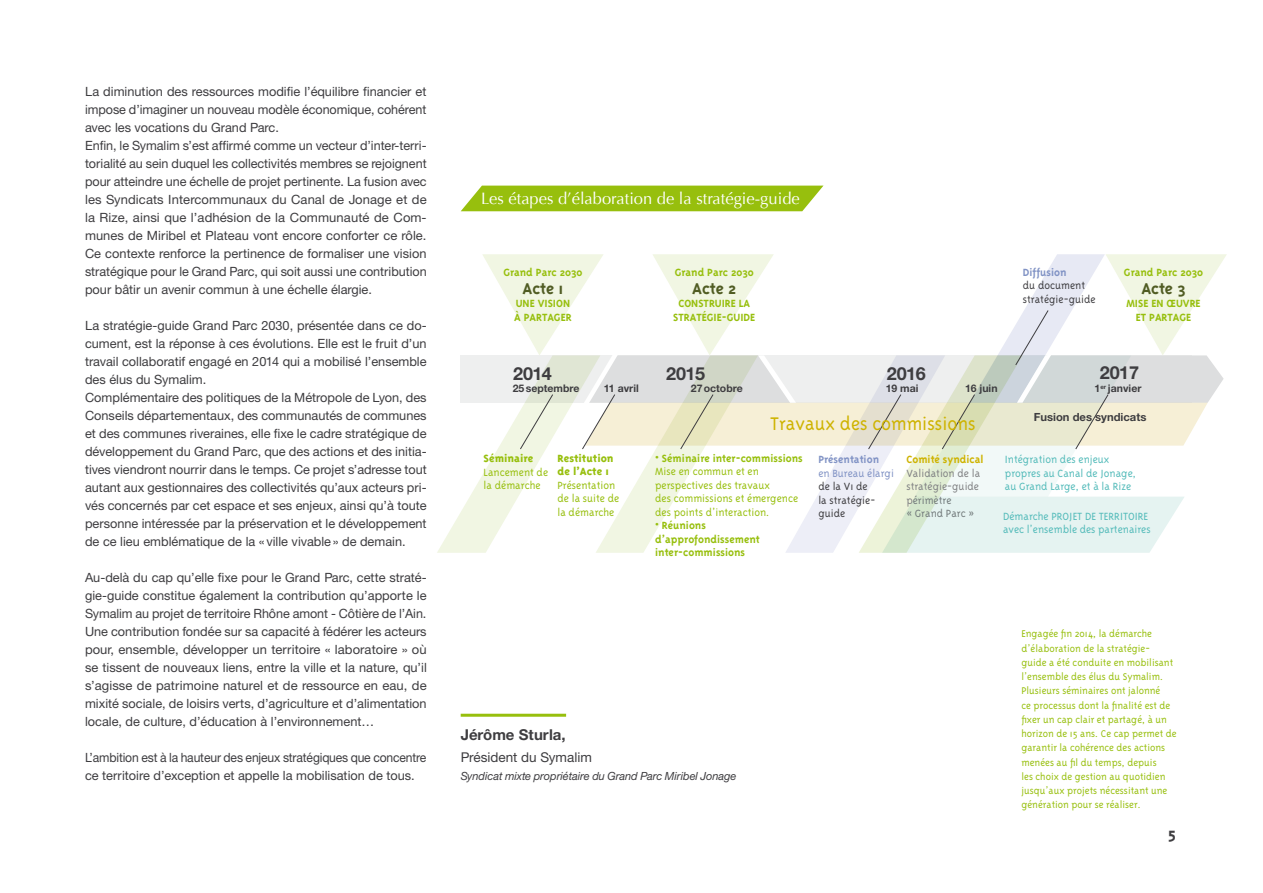
<style>
.page{position:relative;width:1263px;height:893px;background:#fff}
.page>*{position:absolute;margin:0;border:0;box-sizing:border-box;transform-origin:0 0}
.t1{font:300 21px "Triplex";color:#ceb300}
.t2{font:700 18px "Helvetica Neue CE";letter-spacing:-.015em;color:#3e3d40}
.t3{font:700 18px "Triplex";color:#505c23}
.t4{font:700 18px "Triplex";color:#3e3d40}
.t5{font:16.5px "Optima";color:#fff}
.t6{font:700 15px "Helvetica Neue CE";color:#3e3d40}
.t7{font:13.5px "Helvetica Neue CE";color:#3e3d40}
.t8{font:12.75px/18px "Helvetica Neue CE";color:#3e3d40}
.t9{font:12.75px/18px "Helvetica Neue CE";color:#3e3d40;scale:.95 1}
.t10{font:700 12px/13.5px "Triplex";color:#97bf0d}
.t11{font:300 12px/13.5px "Triplex";color:#97bf0d}
.t12{font:300 12px/13.5px "Triplex";color:#54bbba}
.t13{font:300 12px/13.5px "Triplex";color:#3e3d40}
.t14{font:300 12px/13.5px "Triplex";color:#808183}
.t15{font:800 12px/13.5px "Triplex";color:#97bf0d}
.t16{font:700 12px "Triplex";color:#8193c5}
.t17{font:700 12px "Triplex";color:#ceb300}
.t18{font:300 12px "Triplex";color:#8193c5}
.t19{font:300 11.25px/14.2px "Triplex";color:#97bf0d}
.t20{font:italic 11.25px "Helvetica Neue CE";letter-spacing:-.005em;color:#3e3d40}
.t21{font:700 11.25px "Helvetica Neue CE";color:#3e3d40}
.t22{font:700 10.5px "Helvetica Neue CE";color:#3e3d40}
</style>
<div class="page">
<hr style="left:461px;top:714px;width:105px;height:3px;background:#97bf0d">
<div style="left:461px;top:186px;width:362px;height:25px;background:#97bf0d"></div>
<svg style="left:437px;top:254px;width:790px;height:299px"></svg>
<p class="t8" style="left:85px;top:82px;width:343px">La diminution des ressources modifie l’équilibre financier et impose d’imaginer un nouveau modèle économique, cohérent avec les vocations du Grand Parc.<br>Enfin, le Symalim s’est affirmé comme un vecteur d’inter-terri&shy;torialité au sein duquel les collectivités membres se rejoignent pour atteindre une échelle de projet pertinente. La fusion avec les Syndicats Intercommunaux du Canal de Jonage et de la Rize, ainsi que l’adhésion de la Communauté de Com&shy;munes de Miribel et Plateau vont encore conforter ce rôle.<br>Ce contexte renforce la pertinence de formaliser une vision stratégique pour le Grand Parc, qui soit aussi une contribution pour bâtir un avenir commun à une échelle élargie.</p>
<p class="t8" style="left:85px;top:316px;width:343px">La stratégie-guide Grand Parc 2030, présentée dans ce do&shy;cument, est la réponse à ces évolutions. Elle est le fruit d’un travail collaboratif engagé en 2014 qui a mobilisé l’ensemble des élus du Symalim.<br>Complémentaire des politiques de la Métropole de Lyon, des Conseils départementaux, des communautés de communes et des communes riveraines, elle fixe le cadre stratégique de développement du Grand Parc, que des actions et des initia&shy;tives viendront nourrir dans le temps. Ce projet s’adresse tout autant aux gestionnaires des collectivités qu’aux acteurs pri&shy;vés concernés par cet espace et ses enjeux, ainsi qu’à toute personne intéressée par la préservation et le développement de ce lieu emblématique de la «ville vivable» de demain.</p>
<p class="t8" style="left:85px;top:568px;width:343px;text-align:justify">Au-delà du cap qu’elle fixe pour le Grand Parc, cette straté&shy;gie-guide constitue également la contribution qu’apporte le Symalim au projet de territoire Rhône amont - Côtière de l’Ain.<br>Une contribution fondée sur sa capacité à fédérer les acteurs pour, ensemble, développer un territoire « laboratoire » où se tissent de nouveaux liens, entre la ville et la nature, qu’il s’agisse de patrimoine naturel et de ressource en eau, de mixité sociale, de loisirs verts, d’agriculture et d’alimentation locale, de culture, d’éducation à l’environnement…</p>
<p class="t9" style="left:85px;top:748px;width:361px">L’ambition est à la hauteur des enjeux stratégiques que concentre ce territoire d’exception et appelle la mobilisation de tous.</p>
<p class="t5" style="left:481px;top:189px;width:320px">Les étapes d’élaboration de la stratégie-guide</p>
<p class="t10" style="left:503px;top:265px;width:81px">Grand Parc 2030</p>
<h2 class="t3" style="left:522px;top:278px;width:42px">Acte 1</h2>
<p class="t10" style="left:514px;top:297px;width:57px">Une vision à par</p>
<p class="t10" style="left:542px;top:310px;width:29px">tager</p>
<p class="t10" style="left:675px;top:265px;width:81px">Grand Parc 2030</p>
<h2 class="t3" style="left:692px;top:278px;width:46px">Acte 2</h2>
<p class="t10" style="left:673px;top:297px;width:84px;text-align:center">Constru ire la stratégie-gu ide</p>
<h2 class="t2" style="left:513px;top:363px;width:40px">2014</h2>
<h2 class="t2" style="left:666px;top:363px;width:41px">2015</h2>
<p class="t22" style="left:513px;top:382px;width:68px">25septembre</p>
<p class="t22" style="left:691px;top:382px;width:53px">27octobre</p>
<p class="t22" style="left:604px;top:382px;width:37px">11 avril</p>
<p class="t16" style="left:1023px;top:265px;width:45px">Diffusion</p>
<p class="t13" style="left:1023px;top:279px;width:74px">du document stratégie-guide</p>
<p class="t10" style="left:1124px;top:265px;width:81px">Grand Parc 2030</p>
<h2 class="t3" style="left:1141px;top:278px;width:46px">Acte 3</h2>
<p class="t10" style="left:1136px;top:297px;width:66px;text-indent:-9px">Mise en Œuvre et par</p>
<p class="t10" style="left:1167px;top:310px;width:25px">tag e</p>
<h2 class="t2" style="left:1100px;top:361px;width:41px">2017</h2>
<h2 class="t2" style="left:887px;top:363px;width:41px">2016</h2>
<p class="t22" style="left:886px;top:382px;width:34px">19 mai</p>
<p class="t22" style="left:965px;top:382px;width:34px">16 juin</p>
<p class="t22" style="left:1094px;top:382px;width:48px">1<sup>er</sup> janvier</p>
<p class="t15" style="left:484px;top:451px;width:51px">Séminaire</p>
<p class="t11" style="left:484px;top:465px;width:66px">Lancement de la démarche</p>
<p class="t15" style="left:557px;top:451px;width:58px">Restitution de l’Acte 1</p>
<p class="t11" style="left:557px;top:478px;width:63px">Présentation de la suite de la démarche</p>
<h1 class="t1" style="left:770px;top:412px;width:207px">Travaux des commissions</h1>
<p class="t10" style="left:655px;top:451px;width:149px">• Séminaire inter-commissions</p>
<p class="t11" style="left:655px;top:465px;width:144px">Mise en commun et en perspectives des travaux<br>des commissions et émergence des points d’interaction.</p>
<p class="t10" style="left:655px;top:519px;width:106px">• Réunions d’approfondissement inter-commissions</p>
<p class="t16" style="left:818px;top:453px;width:62px">Présentation</p>
<p class="t18" style="left:818px;top:466px;width:77px">en Bureau élargi</p>
<p class="t13" style="left:818px;top:479px;width:58px">de la V1 de la stratégie&shy;guide</p>
<p class="t17" style="left:906px;top:453px;width:79px">Comité syndical</p>
<p class="t14" style="left:906px;top:466px;width:75px">Validation de la stratégie-guide périmètre<br>« Grand Parc »</p>
<p class="t21" style="left:1034px;top:410px;width:114px">Fusion des syndicats</p>
<p class="t12" style="left:1005px;top:453px;width:133px">Intégration des enjeux propres au Canal de Jonage, au Grand Large, et à la Rize</p>
<p class="t12" style="left:1003px;top:509px;width:149px">Démarche PROJET DE TERRITOIRE avec l’ensemble des partenaires</p>
<p class="t6" style="left:461px;top:725px;width:107px">Jérôme Sturla,</p>
<p class="t7" style="left:461px;top:749px;width:133px">Président du Symalim</p>
<p class="t20" style="left:461px;top:769px;width:277px">Syndicat mixte propriétaire du Grand Parc Miribel Jonage</p>
<p class="t19" style="left:1021px;top:627px;width:157px">Engagée fin 2014, la démarche d’élaboration de la stratégie&shy;guide a été conduite en mobilisant l’ensemble des élus du Symalim.<br>Plusieurs séminaires ont jalonné<br>ce processus dont la finalité est de fixer un cap clair et partagé, à un horizon de 15 ans. Ce cap permet de garantir la cohérence des actions menées au fil du temps, depuis<br>les choix de gestion au quotidien jusqu’aux projets nécessitant une génération pour se réaliser.</p>
<h2 class="t4" style="left:1168px;top:823px;width:10px">5</h2>
</div>
